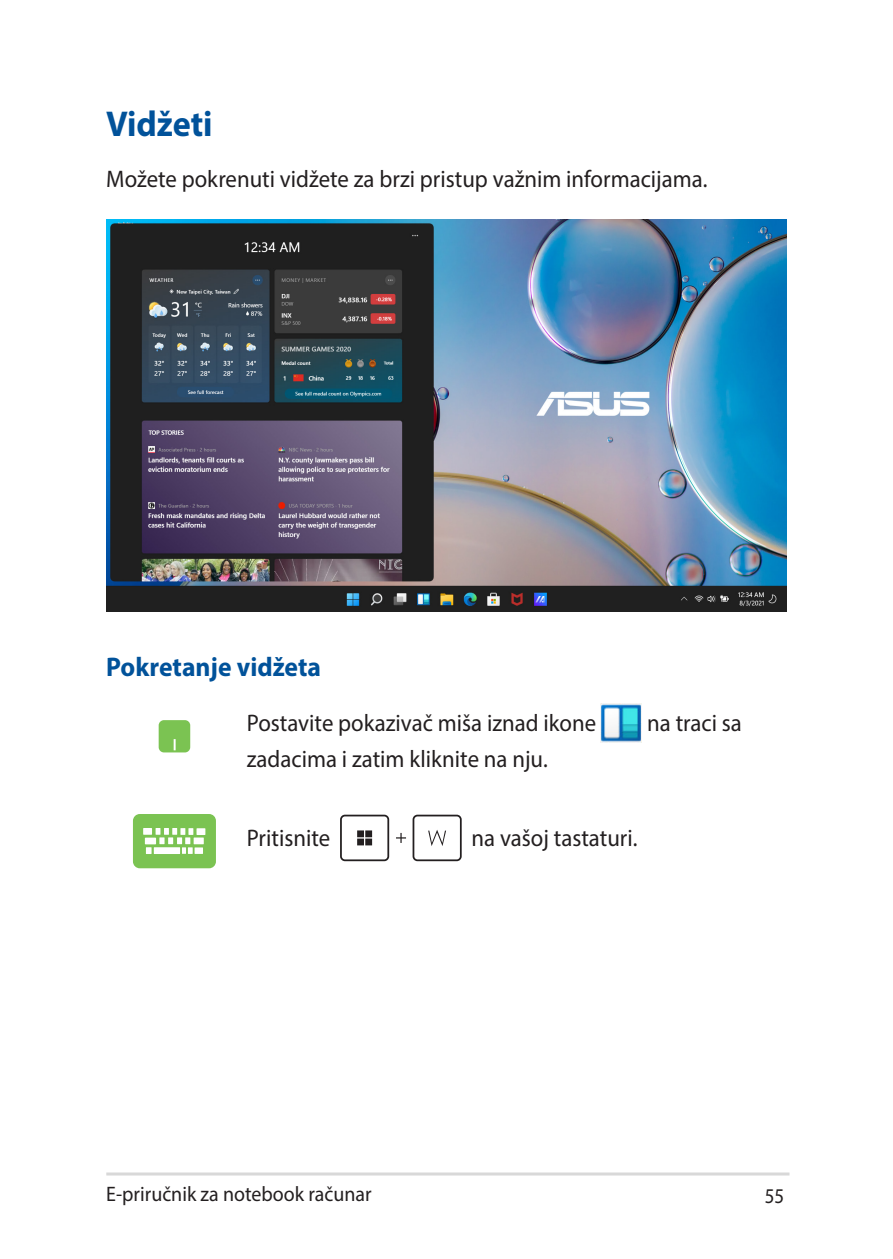
<style>
.page{position:relative;width:893px;height:1259px;background:#fff}
.page>*{position:absolute;margin:0;border:0;box-sizing:border-box;transform-origin:0 0}
.t1{font:700 36px "Myriad Pro";color:#01529a;scale:.95 1}
.t2{font:700 27px "Myriad Pro";color:#01529a;scale:.95 1}
.t3{font:24px "Myriad Pro";color:#231f20;scale:.95 1}
.t4{font:21px "Myriad Pro";color:#231f20;scale:.95 1}
.t5{font:21px "Myriad Pro";color:#231f20;scale:.9 1}
</style>
<div class="page">
<hr style="left:106px;top:1172px;width:683px;height:3px;background:#d8d8d8">
<img style="left:106px;top:219px;width:681px;height:393px">
<div style="left:159px;top:720px;width:31px;height:32px;background:#7bc352;border-radius:5px"></div>
<svg style="left:174px;top:739px;width:2px;height:11px"></svg>
<img style="left:601px;top:703px;width:41px;height:39px">
<div style="left:134px;top:815px;width:81px;height:52px;background:#7bc352;border-radius:6px"></div>
<div style="left:133px;top:814px;width:83px;height:54px;border:2px solid #7bc352;border-radius:6px"></div>
<div style="left:197px;top:828px;width:8px;height:7px;background:#fff"></div>
<div style="left:145px;top:837px;width:11px;height:7px;background:#fff"></div>
<div style="left:146px;top:847px;width:6px;height:7px;background:#fff"></div>
<div style="left:154px;top:847px;width:26px;height:7px;background:#fff"></div>
<div style="left:194px;top:837px;width:10px;height:7px;background:#fff"></div>
<svg style="left:156px;top:828px;width:37px;height:26px"></svg>
<div style="left:195px;top:847px;width:8px;height:7px;background:#fff"></div>
<div style="left:143px;top:828px;width:9px;height:6px;background:#fff"></div>
<div style="left:413px;top:814px;width:49px;height:47px;border:2px solid #231f20;border-radius:4px"></div>
<svg style="left:396px;top:833px;width:10px;height:10px"></svg>
<div style="left:340px;top:814px;width:49px;height:47px;border:2px solid #231f20;border-radius:4px"></div>
<svg style="left:428px;top:830px;width:18px;height:16px"></svg>
<div style="left:357px;top:838px;width:7px;height:7px;background:#231f20"></div>
<div style="left:365px;top:830px;width:7px;height:7px;background:#231f20"></div>
<div style="left:357px;top:830px;width:7px;height:7px;background:#231f20"></div>
<div style="left:365px;top:838px;width:7px;height:7px;background:#231f20"></div>
<h1 class="t1" style="left:106px;top:101px;width:113px">Vidžeti</h1>
<p class="t3" style="left:106px;top:164px;width:634px">Možete pokrenuti vidžete za brzi pristup važnim informacijama.</p>
<p class="t2" style="left:106px;top:649px;width:228px">Pokretanje vidžeta</p>
<p class="t3" style="left:247px;top:708px;width:369px">Postavite pokazivač miša iznad ikone</p>
<p class="t3" style="left:647px;top:708px;width:101px">na traci sa</p>
<p class="t3" style="left:247px;top:744px;width:318px">zadacima i zatim kliknite na nju.</p>
<p class="t3" style="left:247px;top:823px;width:89px">Pritisnite</p>
<p class="t3" style="left:471px;top:823px;width:176px">na vašoj tastaturi.</p>
<p class="t4" style="left:106px;top:1180px;width:281px">E-priručnik za notebook računar</p>
<p class="t5" style="left:765px;top:1182px;width:23px">55</p>
</div>
